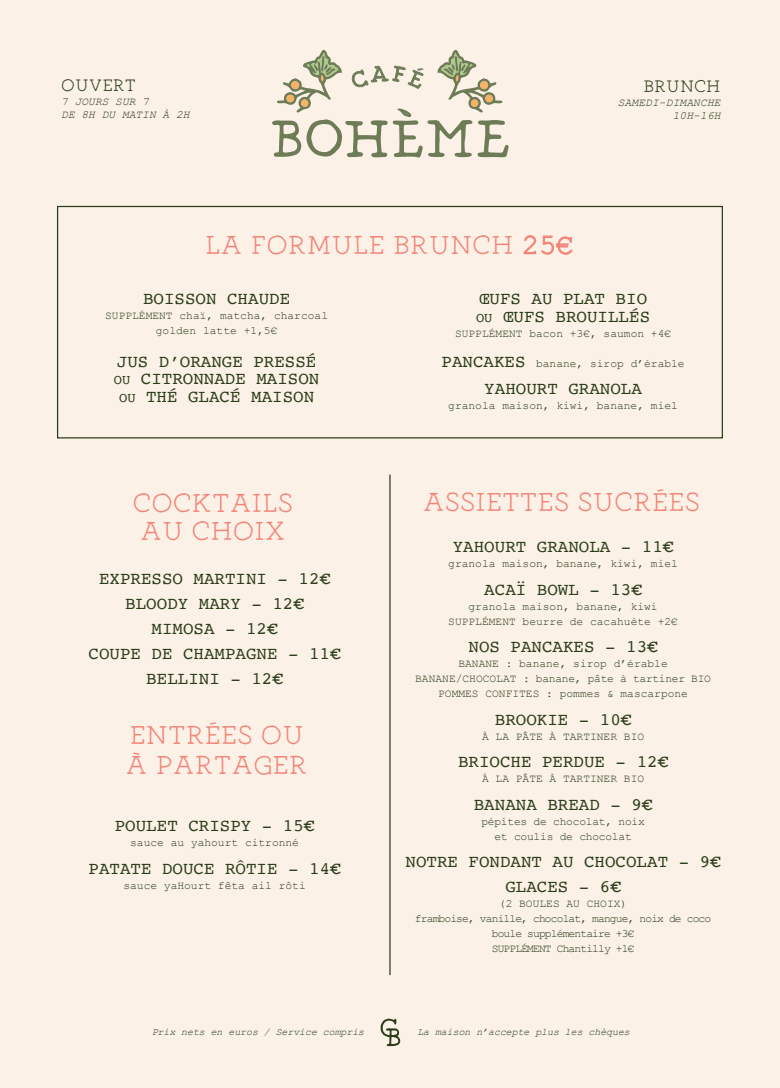
<style>
.page{position:relative;width:780px;height:1088px;background:#fbf1e7}
.page>*{position:absolute;margin:0;border:0;box-sizing:border-box;transform-origin:0 0}
.t1{font:31.25px/30px "BOHEME Regular";color:#f48376}
.t2{font:20px "BOHEME Regular";color:#2b3e19}
.t3{font:17.5px/25px "Courier";color:#2b3e19;text-align:center}
.t4{font:11.25px/15px "Courier New";color:#2b3e19;text-align:center}
.t5{font:11.25px/15px "Courier New";letter-spacing:-.075em;color:#2b3e19;text-align:center}
.t6{font:italic 11.25px/13.5px "Courier New";letter-spacing:.01em;color:#2b3e19}
.t7{font:11.25px/15px "Courier New";letter-spacing:-.02em;color:#2b3e19;text-align:center}
.t8{font:italic 10px "Courier New";letter-spacing:-.01em;color:#2b3e19}
.s1{font-family:"Courier New";font-size:28.75px}
.s2{font-size:13.75px}
.s3{font-family:"Courier";font-size:17.5px}
</style>
<div class="page">
<svg style="left:272px;top:50px;width:236px;height:108px"></svg>
<svg style="left:380px;top:1018px;width:20px;height:28px"></svg>
<div style="left:57px;top:206px;width:666px;height:232px;border:1px solid #2b3e19"></div>
<svg style="left:524px;top:235px;width:48px;height:19px"></svg>
<hr style="left:389px;top:475px;width:1px;height:500px;background:#2b3e19">
<svg style="left:133px;top:752px;width:6px;height:3px"></svg>
<h2 class="t2" style="left:61px;top:73px;width:76px">OUVERT</h2>
<p class="t6" style="left:61px;top:94px;width:130px">7 JOURS SUR 7<br>DE 8H DU MATIN À 2H</p>
<h2 class="t2" style="left:643px;top:74px;width:79px">BRUNCH</h2>
<p class="t6" style="left:617px;top:95px;width:104px;text-align:right">SAMEDI-DIMANCHE<br>10H-16H</p>
<h1 class="t1" style="left:205px;top:228px;width:370px">LA FORMULE BRUNCH <span class="s1">25€</span></h1>
<h3 class="t3" style="left:143px;top:286px;width:148px">BOISSON CHAUDE</h3>
<p class="t4" style="left:105px;top:308px;width:224px">SUPPLÉMENT chaï, matcha, charcoal golden latte +1,5€</p>
<h3 class="t3" style="left:114px;top:352px;width:207px;line-height:17.5px">JUS D’ORANGE PRESSÉ<br><span class="s2">OU</span> CITRONNADE MAISON<br><span class="s2">OU</span> THÉ GLACÉ MAISON</h3>
<h3 class="t3" style="left:476px;top:289px;width:176px;line-height:17.5px;text-align:left">ŒUFS AU PLAT BIO<br><span class="s2">OU</span> ŒUFS BROUILLÉS</h3>
<p class="t4" style="left:455px;top:325px;width:218px">SUPPLÉMENT bacon +3€, saumon +4€</p>
<p class="t4" style="left:441px;top:355px;width:245px"><span class="s3">PANCAKES</span> banane, sirop d’érable</p>
<h3 class="t3" style="left:484px;top:376px;width:159px">YAHOURT GRANOLA</h3>
<p class="t4" style="left:448px;top:398px;width:231px">granola maison, kiwi, banane, miel</p>
<h1 class="t1" style="left:133px;top:486px;width:162px;line-height:28.8px">COCKTAILS<br>AU CHOIX</h1>
<h3 class="t3" style="left:88px;top:566px;width:254px">EXPRESSO MARTINI - 12€<br>BLOODY MARY - 12€<br>MIMOSA - 12€<br>COUPE DE CHAMPAGNE - 11€<br>BELLINI - 12€</h3>
<h1 class="t1" style="left:126px;top:719px;width:183px">ENTRÉES OU<br>A PARTAGER</h1>
<h3 class="t3" style="left:115px;top:813px;width:201px">POULET CRISPY - 15€</h3>
<p class="t4" style="left:130px;top:835px;width:170px">sauce au yahourt citronné</p>
<h3 class="t3" style="left:88px;top:855px;width:254px">PATATE DOUCE RÔTIE - 14€</h3>
<p class="t4" style="left:123px;top:877px;width:184px">sauce yaHourt fêta ail rôti</p>
<h1 class="t1" style="left:423px;top:485px;width:278px">ASSIETTES SUCRÉES</h1>
<h3 class="t3" style="left:453px;top:534px;width:222px">YAHOURT GRANOLA - 11€</h3>
<p class="t4" style="left:448px;top:556px;width:231px">granola maison, banane, kiwi, miel</p>
<h3 class="t3" style="left:484px;top:576px;width:159px">ACAÏ BOWL - 13€</h3>
<p class="t4" style="left:448px;top:598px;width:231px">granola maison, banane, kiwi<br>SUPPLÉMENT beurre de cacahuète +2€</p>
<h3 class="t3" style="left:468px;top:634px;width:191px">NOS PANCAKES - 13€</h3>
<p class="t4" style="left:415px;top:656px;width:297px">BANANE : banane, sirop d’érable<br>BANANE/CHOCOLAT : banane, pâte à tartiner BIO<br>POMMES CONFITES : pommes &amp; mascarpone</p>
<h3 class="t3" style="left:495px;top:706px;width:138px">BROOKIE - 10€</h3>
<p class="t4" style="left:482px;top:728px;width:163px">À LA PÂTE À TARTINER BIO</p>
<h3 class="t3" style="left:458px;top:749px;width:212px">BRIOCHE PERDUE - 12€</h3>
<p class="t4" style="left:482px;top:771px;width:163px">À LA PÂTE À TARTINER BIO</p>
<h3 class="t3" style="left:474px;top:791px;width:180px">BANANA BREAD - 9€</h3>
<p class="t7" style="left:481px;top:813px;width:165px">pépites de chocolat, noix et coulis de chocolat</p>
<h3 class="t3" style="left:405px;top:849px;width:317px">NOTRE FONDANT AU CHOCOLAT - 9€<br>GLACES - 6€</h3>
<p class="t5" style="left:415px;top:896px;width:298px">(2 BOULES AU CHOIX)<br>framboise, vanille, chocolat, mangue, noix de coco boule supplémentaire +3€<br>SUPPLÉMENT Chantilly +1€</p>
<p class="t8" style="left:152px;top:1025px;width:214px">Prix nets en euros / Service compris</p>
<p class="t8" style="left:417px;top:1025px;width:214px">La maison n’accepte plus les chèques</p>
</div>
